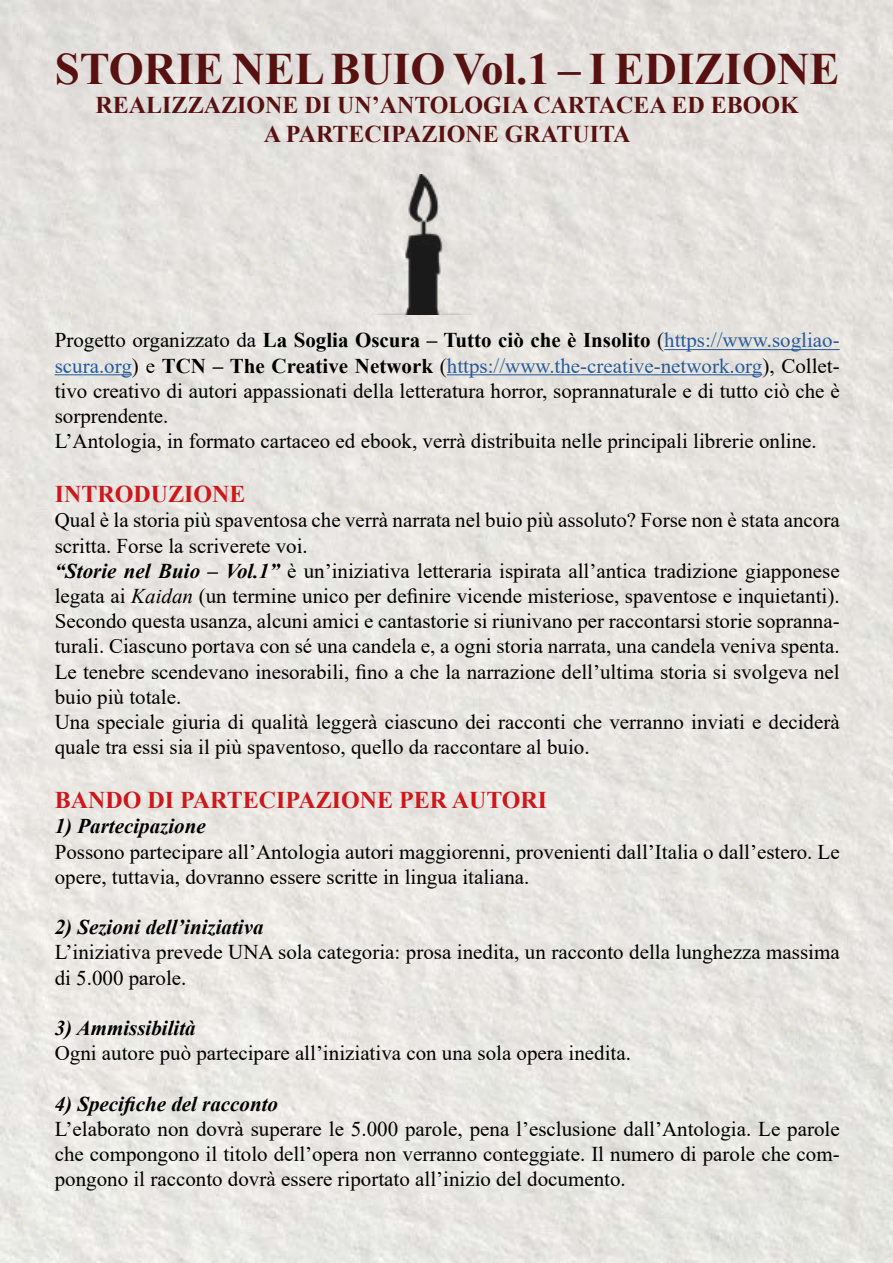
<style>
.page{position:relative;width:893px;height:1263px;background:#fff}
.page>*{position:absolute;margin:0;border:0;box-sizing:border-box;transform-origin:0 0}
.t1{font:700 45px "Times New Roman";color:#571111}
.t2{font:700 24px/28.8px "Times New Roman";color:#571111;text-align:center}
.t3{font:700 24px "Times New Roman";color:#cd171a}
.t4{font:21px/25.2px "Times New Roman";color:#000}
.t5{font:italic 700 21px "Times New Roman";color:#000}
.s1{font-weight:700}
.s2{color:#275b9b}
.s3{font-weight:700;font-style:italic}
.s4{font-style:italic}
</style>
<div class="page">
<img style="left:1px;top:0;width:892px;height:1263px">
<hr style="left:664px;top:349px;width:176px;height:1px;background:#275b9b">
<hr style="left:55px;top:374px;width:77px;height:1px;background:#275b9b">
<hr style="left:447px;top:374px;width:315px;height:1px;background:#275b9b">
<img style="left:352px;top:174px;width:142px;height:140px">
<h1 class="t1" style="left:55px;top:37px;width:786px">STORIE NEL BUIO Vol.1 – I EDIZIONE</h1>
<p class="t2" style="left:96px;top:90px;width:705px">REALIZZAZIONE DI UN’ANTOLOGIA CARTACEA ED EBOOK<br>A PARTECIPAZIONE GRATUITA</p>
<p class="t4" style="left:55px;top:327px;width:786px">Progetto organizzato da <span class="s1">La Soglia Oscura – Tutto ciò che è Insolito</span> (<span class="s2">https://www.sogliao&shy;scura.org</span>) e <span class="s1">TCN – The Creative Network</span> (<span class="s2">https://www.the-creative-network.org</span>), Collet&shy;tivo creativo di autori appassionati della letteratura horror, soprannaturale e di tutto ciò che è sorprendente.<br>L’Antologia, in formato cartaceo ed ebook, verrà distribuita nelle principali librerie online.</p>
<p class="t3" style="left:55px;top:477px;width:192px">INTRODUZIONE</p>
<p class="t4" style="left:55px;top:507px;width:787px">Qual è la storia più spaventosa che verrà narrata nel buio più assoluto? Forse non è stata ancora scritta. Forse la scriverete voi.<br><span class="s3">“Storie nel Buio – Vol.1”</span> è un’iniziativa letteraria ispirata all’antica tradizione giapponese legata ai <span class="s4">Kaidan</span> (un termine unico per definire vicende misteriose, spaventose e inquietanti).<br>Secondo questa usanza, alcuni amici e cantastorie si riunivano per raccontarsi storie sopranna&shy;turali. Ciascuno portava con sé una candela e, a ogni storia narrata, una candela veniva spenta.<br>Le tenebre scendevano inesorabili, fino a che la narrazione dell’ultima storia si svolgeva nel buio più totale.<br>Una speciale giuria di qualità leggerà ciascuno dei racconti che verranno inviati e deciderà quale tra essi sia il più spaventoso, quello da raccontare al buio.</p>
<p class="t3" style="left:55px;top:783px;width:494px">BANDO DI PARTECIPAZIONE PER AUTORI</p>
<p class="t5" style="left:55px;top:812px;width:153px">1) Partecipazione</p>
<p class="t4" style="left:55px;top:838px;width:786px">Possono partecipare all’Antologia autori maggiorenni, provenienti dall’Italia o dall’estero. Le opere, tuttavia, dovranno essere scritte in lingua italiana.</p>
<p class="t5" style="left:55px;top:912px;width:210px">2) Sezioni dell’iniziativa</p>
<p class="t4" style="left:55px;top:939px;width:786px">L’iniziativa prevede UNA sola categoria: prosa inedita, un racconto della lunghezza massima di 5.000 parole.</p>
<p class="t5" style="left:55px;top:1013px;width:143px">3) Ammissibilità</p>
<p class="t4" style="left:55px;top:1040px;width:578px">Ogni autore può partecipare all’iniziativa con una sola opera inedita.</p>
<p class="t5" style="left:55px;top:1089px;width:225px">4) Specifiche del racconto</p>
<p class="t4" style="left:55px;top:1115px;width:786px;text-align:justify">L’elaborato non dovrà superare le 5.000 parole, pena l’esclusione dall’Antologia. Le parole che compongono il titolo dell’opera non verranno conteggiate. Il numero di parole che com&shy;pongono il racconto dovrà essere riportato all’inizio del documento.</p>
</div>
